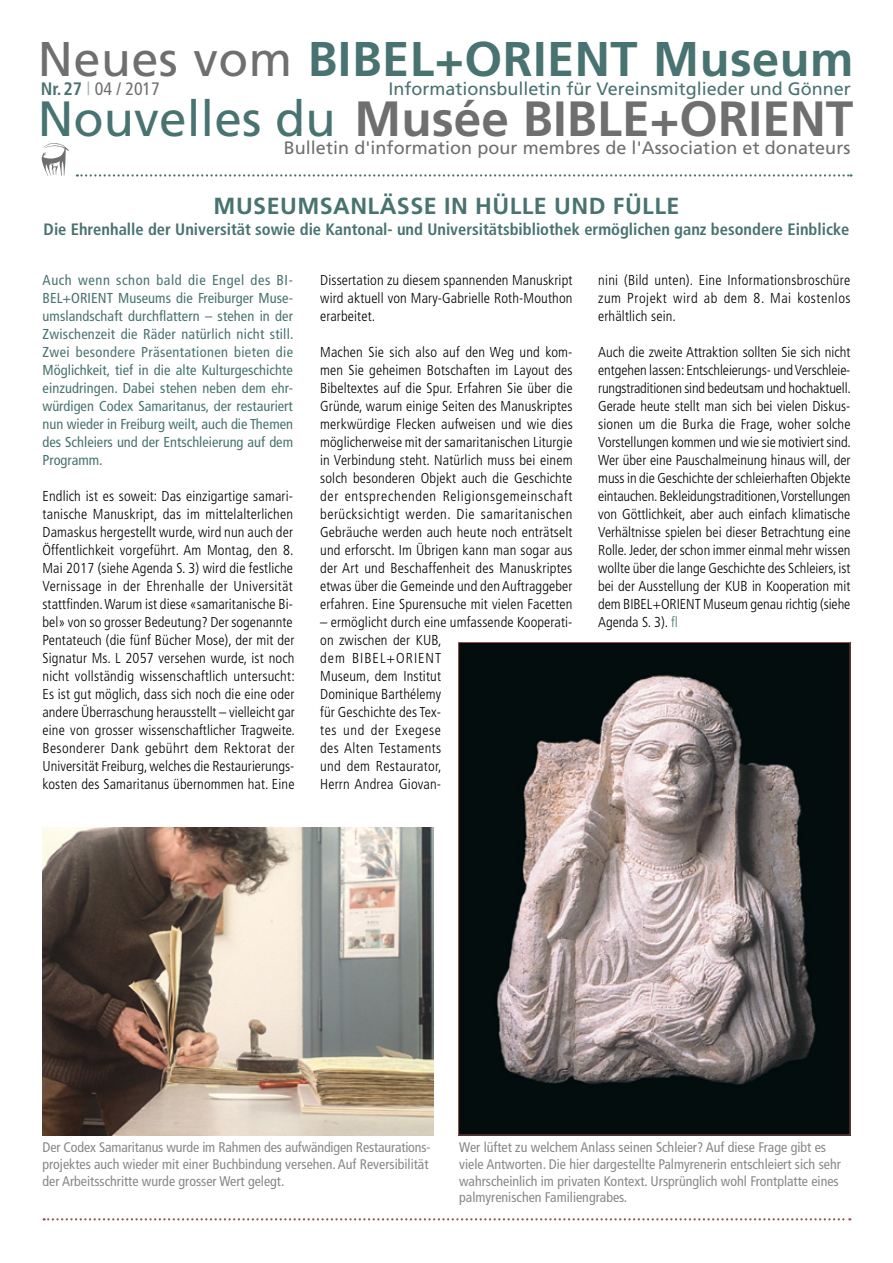
<style>
.page{position:relative;width:893px;height:1263px;background:#fff}
.page>*{position:absolute;margin:0;border:0;box-sizing:border-box;transform-origin:0 0}
.t1{font:700 49.5px "Frutiger";color:#706f6f}
.t2{font:700 48.75px "Frutiger";letter-spacing:.01em;color:#487370}
.t3{font:700 23.25px "Frutiger";letter-spacing:.02em;color:#487370}
.t4{font:18px "Frutiger";letter-spacing:.005em;color:#706f6f}
.t5{font:18px "Frutiger";color:#487370}
.t6{font:condensed 18px "Frutiger";color:#706f6f}
.t7{font:700 condensed 16.5px "Frutiger";color:#487370}
.t8{font:300 condensed 14.4px/18px "Frutiger";letter-spacing:.01em;color:#000;text-align:justify}
.t9{font:condensed 14.4px/18px "Frutiger";color:#487370;text-align:justify}
.t10{font:condensed 13.95px/16.8px "Frutiger";color:#898888}
.s1{font-weight:400;color:#706f6f}
.s2{font-weight:700;color:#487370}
.s3{font-weight:300;font-stretch:normal;color:#a3b1b0}
.s4{font-weight:400;color:#487370}
.s5{color:#487370}
</style>
<div class="page">
<svg style="left:44px;top:1218px;width:806px;height:2px"></svg>
<svg style="left:77px;top:174px;width:774px;height:3px"></svg>
<svg style="left:42px;top:143px;width:27px;height:32px"></svg>
<img style="left:460px;top:644px;width:388px;height:489px">
<img style="left:43px;top:827px;width:391px;height:308px">
<h2 class="t2" style="left:38px;top:31px;width:817px"><span class="s1">Neues vom</span> BIBEL+ORIENT Museum</h2>
<p class="t5" style="left:388px;top:78px;width:464px">Informationsbulletin für Vereinsmitglieder und Gönner</p>
<p class="t6" style="left:41px;top:78px;width:121px"><span class="s2">Nr.27</span> <span class="s3">|</span> 04 / 2017</p>
<h1 class="t1" style="left:38px;top:89px;width:817px"><span class="s4">Nouvelles du</span> Musée BIBLE+ORIENT</h1>
<p class="t4" style="left:284px;top:137px;width:568px">Bulletin d'information pour membres de l'Association et donateurs</p>
<h3 class="t3" style="left:214px;top:192px;width:467px">MUSEUMSANLÄSSE IN HÜLLE UND FÜLLE</h3>
<p class="t7" style="left:44px;top:219px;width:807px">Die Ehrenhalle der Universität sowie die Kantonal- und Universitätsbibliothek ermöglichen ganz besondere Einblicke</p>
<p class="t8" style="left:320px;top:271px;width:254px">Dissertation zu diesem spannenden Manuskript wird aktuell von Mary-Gabrielle Roth-Mouthon erarbeitet.</p>
<p class="t8" style="left:320px;top:343px;width:254px">Machen Sie sich also auf den Weg und kom&shy;men Sie geheimen Botschaften im Layout des Bibeltextes auf die Spur. Erfahren Sie über die Gründe, warum einige Seiten des Manuskriptes merkwürdige Flecken aufweisen und wie dies möglicherweise mit der samaritanischen Liturgie in Verbindung steht. Natürlich muss bei einem solch besonderen Objekt auch die Geschichte der entsprechenden Religionsgemeinschaft berücksichtigt werden. Die samaritanischen Gebräuche werden auch heute noch enträtselt und erforscht. Im Übrigen kann man sogar aus der Art und Beschaffenheit des Manuskriptes etwas über die Gemeinde und den Auftraggeber erfahren. Eine Spurensuche mit vielen Facetten</p>
<p class="t8" style="left:320px;top:613px;width:254px;text-align:left">– ermöglicht durch eine umfassende Kooperati&shy;on zwischen der KUB,<br>dem BIBEL+ORIENT<br>Museum, dem Institut<br>Dominique Barthélemy<br>für Geschichte des Tex-<br>tes und der Exegese<br>des Alten Testaments<br>und dem Restaurator,<br>Herrn Andrea Giovan-</p>
<p class="t8" style="left:598px;top:271px;width:254px">nini (Bild unten). Eine Informationsbroschüre zum Projekt wird ab dem 8. Mai kostenlos erhältlich sein.</p>
<p class="t8" style="left:598px;top:343px;width:254px">Auch die zweite Attraktion sollten Sie sich nicht entgehen lassen: Entschleierungs- und Verschleie&shy;rungstraditionen sind bedeutsam und hochaktuell.<br>Gerade heute stellt man sich bei vielen Diskus&shy;sionen um die Burka die Frage, woher solche Vorstellungen kommen und wie sie motiviert sind.<br>Wer über eine Pauschalmeinung hinaus will, der muss in die Geschichte der schleierhaften Objekte eintauchen. Bekleidungstraditionen, Vorstellungen von Göttlichkeit, aber auch einfach klimatische Verhältnisse spielen bei dieser Betrachtung eine Rolle. Jeder, der schon immer einmal mehr wissen wollte über die lange Geschichte des Schleiers, ist bei der Ausstellung der KUB in Kooperation mit dem BIBEL+ORIENT Museum genau richtig (siehe Agenda S. 3). <span class="s5">fl</span></p>
<p class="t9" style="left:43px;top:271px;width:253px">Auch wenn schon bald die Engel des BI-BEL+ORIENT Museums die Freiburger Muse&shy;umslandschaft durchflattern – stehen in der Zwischenzeit die Räder natürlich nicht still.<br>Zwei besondere Präsentationen bieten die Möglichkeit, tief in die alte Kulturgeschichte einzudringen. Dabei stehen neben dem ehr&shy;würdigen Codex Samaritanus, der restauriert nun wieder in Freiburg weilt, auch die Themen des Schleiers und der Entschleierung auf dem Programm.</p>
<p class="t8" style="left:43px;top:487px;width:254px;text-align:left">Endlich ist es soweit: Das einzigartige samari&shy;tanische Manuskript, das im mittelalterlichen Damaskus hergestellt wurde, wird nun auch der Öffentlichkeit vorgeführt. Am Montag, den 8.<br>Mai 2017 (siehe Agenda S. 3) wird die festliche Vernissage in der Ehrenhalle der Universität stattfinden. Warum ist diese «samaritanische Bi&shy;bel» von so grosser Bedeutung? Der sogenannte Pentateuch (die fünf Bücher Mose), der mit der Signatur Ms. L 2057 versehen wurde, ist noch nicht vollständig wissenschaftlich untersucht:<br>Es ist gut möglich, dass sich noch die eine oder andere Überraschung herausstellt – vielleicht gar eine von grosser wissenschaftlicher Tragweite.<br>Besonderer Dank gebührt dem Rektorat der Universität Freiburg, welches die Restaurierungs&shy;kosten des Samaritanus übernommen hat. Eine</p>
<p class="t10" style="left:43px;top:1139px;width:390px">Der Codex Samaritanus wurde im Rahmen des aufwändigen Restaurations&shy;projektes auch wieder mit einer Buchbindung versehen. Auf Reversibilität der Arbeitsschritte wurde grosser Wert gelegt.</p>
<p class="t10" style="left:459px;top:1139px;width:383px">Wer lüftet zu welchem Anlass seinen Schleier? Auf diese Frage gibt es viele Antworten. Die hier dargestellte Palmyrenerin entschleiert sich sehr wahrscheinlich im privaten Kontext. Ursprünglich wohl Frontplatte eines palmyrenischen Familiengrabes.</p>
</div>
